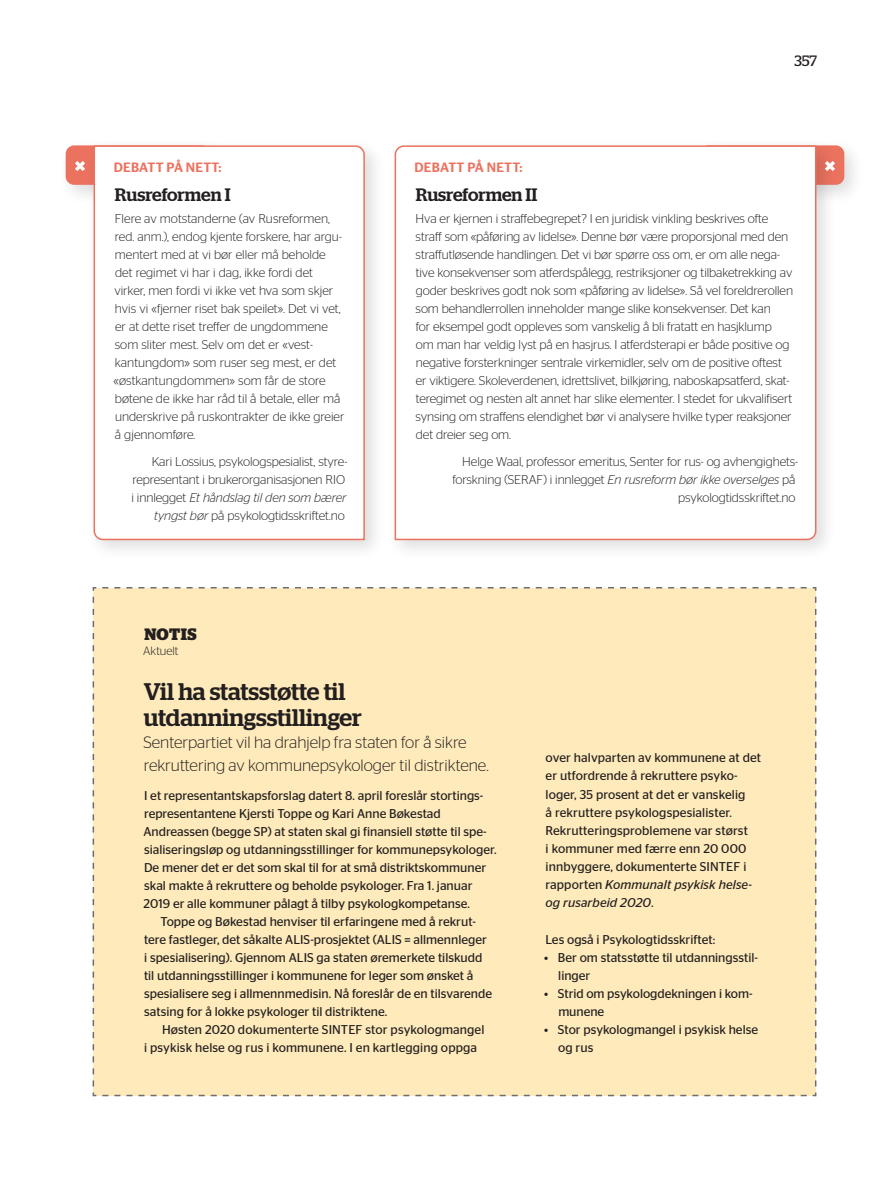
<style>
.page{position:relative;width:893px;height:1191px;background:#fff}
.page>*{position:absolute;margin:0;border:0;box-sizing:border-box;transform-origin:0 0}
.t1{font:500 24px/25.5px "Stag";color:#231f20}
.t2{font:500 18px "Stag";color:#231f20}
.t3{font:300 16.5px/22.5px "Stag Sans";color:#231f20}
.t4{font:700 16.5px "Stag";color:#231f20}
.t5{font:15px "Stag";color:#231f20}
.t6{font:500 13.5px "Stag Sans";letter-spacing:.02em;color:#eb725f}
.t7{font:300 12.75px/18px "Stag Sans";letter-spacing:-.005em;color:#231f20}
.t8{font:12.75px/18px "Stag Sans";color:#231f20}
.t9{font:300 12px "Stag Sans";color:#231f20}
.s1{font-style:italic}
</style>
<div class="page">
<div style="left:92px;top:587px;width:725px;height:510px;background:#feeaba"></div>
<div style="left:692px;top:138px;width:173px;height:67px;background:#231f20;opacity:.15"></div>
<div style="left:700px;top:145px;width:144px;height:40px;background:#eb725f;border-radius:9px"></div>
<div style="left:58px;top:138px;width:173px;height:67px;background:#231f20;opacity:.15"></div>
<div style="left:66px;top:145px;width:144px;height:40px;background:#eb725f;border-radius:9px"></div>
<div style="left:387px;top:137px;width:450px;height:423px;background:#231f20;opacity:.15"></div>
<svg style="left:394px;top:145px;width:423px;height:396px"></svg>
<div style="left:86px;top:137px;width:299px;height:423px;background:#231f20;opacity:.15"></div>
<svg style="left:93px;top:145px;width:273px;height:396px"></svg>
<svg style="left:825px;top:161px;width:10px;height:10px"></svg>
<svg style="left:75px;top:161px;width:10px;height:10px"></svg>
<p class="t5" style="left:795px;top:52px;width:24px">357</p>
<p class="t6" style="left:114px;top:160px;width:109px">DEBATT PÅ NETT:</p>
<p class="t6" style="left:415px;top:160px;width:109px">DEBATT PÅ NETT:</p>
<h2 class="t2" style="left:416px;top:184px;width:123px">Rusreformen II</h2>
<p class="t7" style="left:416px;top:209px;width:379px">Hva er kjernen i straffebegrepet? I en juridisk vinkling beskrives ofte straff som «påføring av lidelse». Denne bør være proporsjonal med den straffutløsende handlingen. Det vi bør spørre oss om, er om alle nega&shy;tive konsekvenser som atferdspålegg, restriksjoner og tilbaketrekking av goder beskrives godt nok som «påføring av lidelse». Så vel foreldrerollen som behandlerrollen inneholder mange slike konsekvenser. Det kan<br>for eksempel godt oppleves som vanskelig å bli fratatt en hasjklump<br>om man har veldig lyst på en hasjrus. I atferdsterapi er både positive og negative forsterkninger sentrale virkemidler, selv om de positive oftest er viktigere. Skoleverdenen, idrettslivet, bilkjøring, naboskapsatferd, skat&shy;teregimet og nesten alt annet har slike elementer. I stedet for ukvalifisert synsing om straffens elendighet bør vi analysere hvilke typer reaksjoner det dreier seg om.</p>
<p class="t7" style="left:452px;top:452px;width:347px;text-align:right">Helge Waal, professor emeritus, Senter for rus- og avhengighets&shy;forskning (SERAF) i innlegget <span class="s1">En rusreform bør ikke overselges</span> på psykologtidsskriftet.no</p>
<h2 class="t2" style="left:115px;top:184px;width:117px">Rusreformen I</h2>
<p class="t7" style="left:114px;top:209px;width:232px">Flere av motstanderne (av Rusreformen, red. anm.), endog kjente forskere, har argu&shy;mentert med at vi bør eller må beholde det regimet vi har i dag, ikke fordi det virker, men fordi vi ikke vet hva som skjer hvis vi «fjerner riset bak speilet». Det vi vet, er at dette riset treffer de ungdommene som sliter mest. Selv om det er «vest&shy;kantungdom» som ruser seg mest, er det «østkantungdommen» som får de store bøtene de ikke har råd til å betale, eller må underskrive på ruskontrakter de ikke greier å gjennomføre.</p>
<p class="t7" style="left:132px;top:452px;width:217px;text-align:right">Kari Lossius, psykologspesialist, styre&shy;representant i brukerorganisasjonen RIO i innlegget <span class="s1">Et håndslag til den som bærer tyngst bør</span> på psykologtidsskriftet.no</p>
<p class="t4" style="left:144px;top:624px;width:54px">NOTIS</p>
<p class="t9" style="left:143px;top:644px;width:37px">Aktuelt</p>
<h1 class="t1" style="left:144px;top:679px;width:219px">Vil ha statsstøtte til utdanningsstillinger</h1>
<p class="t3" style="left:143px;top:731px;width:347px">Senterpartiet vil ha drahjelp fra staten for å sikre rekruttering av kommunepsykologer til distriktene.</p>
<p class="t8" style="left:144px;top:786px;width:340px">I et representantskapsforslag datert 8. april foreslår stortings-</p>
<p class="t8" style="left:144px;top:804px;width:298px">representantene Kjersti Toppe og Kari Anne Bøkestad</p>
<p class="t8" style="left:143px;top:822px;width:345px">Andreassen (begge SP) at staten skal gi finansiell støtte til spe-</p>
<p class="t8" style="left:144px;top:840px;width:354px">sialiseringsløp og utdanningsstillinger for kommunepsykologer.</p>
<p class="t8" style="left:144px;top:858px;width:344px">De mener det er det som skal til for at små distriktskommuner</p>
<p class="t8" style="left:144px;top:876px;width:330px">skal makte å rekruttere og beholde psykologer. Fra 1. januar</p>
<p class="t8" style="left:144px;top:894px;width:328px">2019 er alle kommuner pålagt å tilby psykologkompetanse.</p>
<p class="t8" style="left:161px;top:912px;width:317px">Toppe og Bøkestad henviser til erfaringene med å rekrut-</p>
<p class="t8" style="left:144px;top:930px;width:344px">tere fastleger, det såkalte ALIS-prosjektet (ALIS = allmennleger</p>
<p class="t8" style="left:144px;top:948px;width:340px">i spesialisering). Gjennom ALIS ga staten øremerkete tilskudd</p>
<p class="t8" style="left:144px;top:966px;width:331px">til utdanningsstillinger i kommunene for leger som ønsket å</p>
<p class="t8" style="left:144px;top:984px;width:349px">spesialisere seg i allmennmedisin. Nå foreslår de en tilsvarende</p>
<p class="t8" style="left:144px;top:1002px;width:244px">satsing for å lokke psykologer til distriktene.</p>
<p class="t8" style="left:162px;top:1020px;width:324px">Høsten 2020 dokumenterte SINTEF stor psykologmangel</p>
<p class="t8" style="left:144px;top:1038px;width:334px">i psykisk helse og rus i kommunene. I en kartlegging oppga</p>
<p class="t8" style="left:545px;top:749px;width:217px">over halvparten av kommunene at det er utfordrende å rekruttere psyko&shy;loger, 35 prosent at det er vanskelig<br>å rekruttere psykologspesialister.<br>Rekrutteringsproblemene var størst<br>i kommuner med færre enn 20 000 innbyggere, dokumenterte SINTEF i rapporten <span class="s1">Kommunalt psykisk helse&shy;og rusarbeid 2020</span>.</p>
<p class="t8" style="left:545px;top:930px;width:171px">Les også i Psykologtidsskriftet:</p>
<p class="t8" style="left:558px;top:948px;width:201px;text-indent:-14px">• Ber om statsstøtte til utdanningsstil&shy;linger</p>
<p class="t8" style="left:558px;top:984px;width:196px;text-indent:-14px">• Strid om psykologdekningen i kom&shy;munene</p>
<p class="t8" style="left:558px;top:1020px;width:201px;text-indent:-14px">• Stor psykologmangel i psykisk helse og rus</p>
</div>
